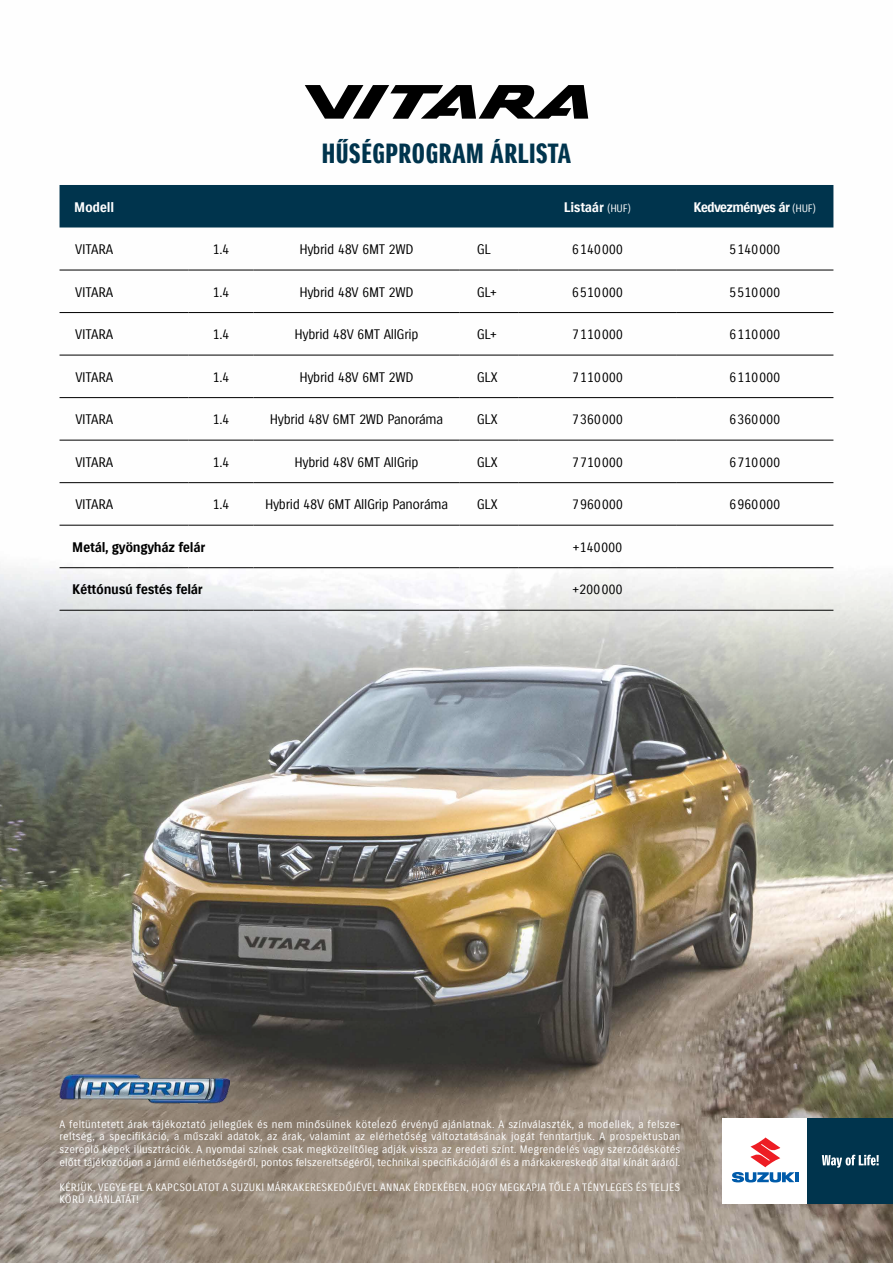
<style>
.page{position:relative;width:893px;height:1263px;background:#fff}
.page>*{position:absolute;margin:0;border:0;box-sizing:border-box;transform-origin:0 0}
.t1{font:27px "Suzuki PRO Headline";letter-spacing:.02em;color:#00344d}
.t2{font:13.5px "Suzuki PRO Regular";letter-spacing:-.025em;color:#000}
.t3{font:13.5px "Suzuki PRO Bold";letter-spacing:-.025em;color:#000}
.t4{font:13.5px "Suzuki PRO Bold";letter-spacing:-.06em;color:#fff}
.t5{font:13.5px "Suzuki PRO Bold";letter-spacing:-.025em;color:#fff}
.t6{font:10.5px/12.6px "Suzuki PRO Regular";letter-spacing:.02em;color:#fff;text-align:justify}
.s1{font-family:"Suzuki PRO Regular";font-size:10.5px}
</style>
<div class="page">
<img style="left:0;top:85px;width:893px;height:1178px">
<svg style="left:305px;top:85px;width:283px;height:34px"></svg>
<div style="left:723px;top:1118px;width:85px;height:85px;background:#fff"></div>
<hr style="left:795px;top:1172px;width:4px;height:10px;background:#005baa">
<svg style="left:732px;top:1137px;width:63px;height:45px"></svg>
<div style="left:808px;top:1118px;width:85px;height:85px;background:#00344d"></div>
<svg style="left:822px;top:1155px;width:57px;height:13px"></svg>
<img style="left:60px;top:1072px;width:170px;height:33px">
<div style="left:60px;top:185px;width:773px;height:42px;background:#00344d"></div>
<hr style="left:60px;top:270px;width:128px;height:1px;background:#000">
<hr style="left:188px;top:270px;width:65px;height:1px;background:#000">
<hr style="left:253px;top:270px;width:207px;height:1px;background:#000">
<hr style="left:460px;top:270px;width:59px;height:1px;background:#000">
<hr style="left:60px;top:312px;width:128px;height:1px;background:#000">
<hr style="left:188px;top:312px;width:65px;height:1px;background:#000">
<hr style="left:253px;top:312px;width:207px;height:1px;background:#000">
<hr style="left:460px;top:312px;width:59px;height:1px;background:#000">
<hr style="left:60px;top:355px;width:128px;height:1px;background:#000">
<hr style="left:188px;top:355px;width:65px;height:1px;background:#000">
<hr style="left:253px;top:355px;width:207px;height:1px;background:#000">
<hr style="left:460px;top:355px;width:59px;height:1px;background:#000">
<hr style="left:60px;top:397px;width:128px;height:1px;background:#000">
<hr style="left:188px;top:397px;width:65px;height:1px;background:#000">
<hr style="left:253px;top:397px;width:207px;height:1px;background:#000">
<hr style="left:460px;top:397px;width:59px;height:1px;background:#000">
<hr style="left:60px;top:440px;width:128px;height:1px;background:#000">
<hr style="left:188px;top:440px;width:65px;height:1px;background:#000">
<hr style="left:253px;top:440px;width:207px;height:1px;background:#000">
<hr style="left:460px;top:440px;width:59px;height:1px;background:#000">
<hr style="left:60px;top:482px;width:128px;height:1px;background:#000">
<hr style="left:188px;top:482px;width:65px;height:1px;background:#000">
<hr style="left:253px;top:482px;width:207px;height:1px;background:#000">
<hr style="left:460px;top:482px;width:59px;height:1px;background:#000">
<hr style="left:60px;top:525px;width:128px;height:1px;background:#000">
<hr style="left:188px;top:525px;width:65px;height:1px;background:#000">
<hr style="left:460px;top:525px;width:59px;height:1px;background:#000">
<hr style="left:519px;top:525px;width:157px;height:1px;background:#000">
<hr style="left:676px;top:525px;width:157px;height:1px;background:#000">
<hr style="left:519px;top:270px;width:157px;height:1px;background:#000">
<hr style="left:676px;top:270px;width:157px;height:1px;background:#000">
<hr style="left:519px;top:312px;width:157px;height:1px;background:#000">
<hr style="left:676px;top:312px;width:157px;height:1px;background:#000">
<hr style="left:519px;top:355px;width:157px;height:1px;background:#000">
<hr style="left:676px;top:355px;width:157px;height:1px;background:#000">
<hr style="left:519px;top:397px;width:157px;height:1px;background:#000">
<hr style="left:676px;top:397px;width:157px;height:1px;background:#000">
<hr style="left:519px;top:440px;width:157px;height:1px;background:#000">
<hr style="left:676px;top:440px;width:157px;height:1px;background:#000">
<hr style="left:519px;top:482px;width:157px;height:1px;background:#000">
<hr style="left:676px;top:482px;width:157px;height:1px;background:#000">
<hr style="left:253px;top:525px;width:207px;height:1px;background:#000">
<hr style="left:60px;top:567px;width:128px;height:1px;background:#000">
<hr style="left:188px;top:567px;width:65px;height:1px;background:#000">
<hr style="left:253px;top:567px;width:207px;height:1px;background:#000">
<hr style="left:460px;top:567px;width:59px;height:1px;background:#000">
<hr style="left:519px;top:567px;width:157px;height:1px;background:#000">
<hr style="left:676px;top:567px;width:157px;height:1px;background:#000">
<hr style="left:60px;top:610px;width:128px;height:1px;background:#000">
<hr style="left:188px;top:610px;width:65px;height:1px;background:#000">
<hr style="left:253px;top:610px;width:207px;height:1px;background:#000">
<hr style="left:460px;top:610px;width:59px;height:1px;background:#000">
<hr style="left:519px;top:610px;width:157px;height:1px;background:#000">
<hr style="left:676px;top:610px;width:157px;height:1px;background:#000">
<h1 class="t1" style="left:322px;top:137px;width:251px">HŰSÉGPROGRAM ÁRLISTA</h1>
<p class="t4" style="left:74px;top:199px;width:41px">Modell</p>
<p class="t5" style="left:564px;top:199px;width:69px">Listaár <span class="s1">(HUF)</span></p>
<p class="t4" style="left:693px;top:199px;width:124px">Kedvezményes ár <span class="s1">(HUF)</span></p>
<p class="t2" style="left:75px;top:241px;width:39px">VITARA</p>
<p class="t2" style="left:212px;top:241px;width:19px">1.4</p>
<p class="t2" style="left:299px;top:241px;width:116px">Hybrid 48V 6MT 2WD</p>
<p class="t2" style="left:477px;top:241px;width:16px">GL</p>
<p class="t2" style="left:572px;top:241px;width:53px">6 140 000</p>
<p class="t2" style="left:729px;top:241px;width:53px">5 140 000</p>
<p class="t2" style="left:75px;top:284px;width:39px">VITARA</p>
<p class="t2" style="left:212px;top:284px;width:19px">1.4</p>
<p class="t2" style="left:299px;top:284px;width:116px">Hybrid 48V 6MT 2WD</p>
<p class="t2" style="left:477px;top:284px;width:22px">GL+</p>
<p class="t2" style="left:572px;top:284px;width:53px">6 510 000</p>
<p class="t2" style="left:729px;top:284px;width:53px">5 510 000</p>
<p class="t2" style="left:75px;top:326px;width:39px">VITARA</p>
<p class="t2" style="left:212px;top:326px;width:19px">1.4</p>
<p class="t2" style="left:295px;top:326px;width:125px">Hybrid 48V 6MT AllGrip</p>
<p class="t2" style="left:477px;top:326px;width:22px">GL+</p>
<p class="t2" style="left:572px;top:326px;width:53px">7 110 000</p>
<p class="t2" style="left:729px;top:326px;width:53px">6 110 000</p>
<p class="t2" style="left:75px;top:369px;width:39px">VITARA</p>
<p class="t2" style="left:212px;top:369px;width:19px">1.4</p>
<p class="t2" style="left:299px;top:369px;width:116px">Hybrid 48V 6MT 2WD</p>
<p class="t2" style="left:477px;top:369px;width:23px">GLX</p>
<p class="t2" style="left:572px;top:369px;width:53px">7 110 000</p>
<p class="t2" style="left:729px;top:369px;width:53px">6 110 000</p>
<p class="t2" style="left:75px;top:411px;width:39px">VITARA</p>
<p class="t2" style="left:212px;top:411px;width:19px">1.4</p>
<p class="t2" style="left:270px;top:411px;width:175px">Hybrid 48V 6MT 2WD Panoráma</p>
<p class="t2" style="left:477px;top:411px;width:23px">GLX</p>
<p class="t2" style="left:572px;top:411px;width:53px">7 360 000</p>
<p class="t2" style="left:729px;top:411px;width:53px">6 360 000</p>
<p class="t2" style="left:75px;top:454px;width:39px">VITARA</p>
<p class="t2" style="left:212px;top:454px;width:19px">1.4</p>
<p class="t2" style="left:295px;top:454px;width:125px">Hybrid 48V 6MT AllGrip</p>
<p class="t2" style="left:477px;top:454px;width:23px">GLX</p>
<p class="t2" style="left:572px;top:454px;width:53px">7 710 000</p>
<p class="t2" style="left:729px;top:454px;width:53px">6 710 000</p>
<p class="t2" style="left:75px;top:496px;width:39px">VITARA</p>
<p class="t2" style="left:212px;top:496px;width:19px">1.4</p>
<p class="t2" style="left:265px;top:496px;width:185px">Hybrid 48V 6MT AllGrip Panoráma</p>
<p class="t2" style="left:477px;top:496px;width:23px">GLX</p>
<p class="t2" style="left:572px;top:496px;width:53px">7 960 000</p>
<p class="t2" style="left:729px;top:496px;width:53px">6 960 000</p>
<p class="t3" style="left:72px;top:539px;width:134px">Metál, gyöngyház felár</p>
<p class="t2" style="left:572px;top:539px;width:52px">+140 000</p>
<p class="t3" style="left:72px;top:581px;width:132px">Kéttónusú festés felár</p>
<p class="t2" style="left:572px;top:581px;width:52px">+200000</p>
<p class="t6" style="left:60px;top:1118px;width:622px">A feltüntetett árak tájékoztató jellegűek és nem minősülnek kötelező érvényű ajánlatnak. A színválaszték, a modellek, a felsze&shy;reltség, a specifikáció, a műszaki adatok, az árak, valamint az elérhetőség változtatásának jogát fenntartjuk. A prospektusban szereplő képek illusztrációk. A nyomdai színek csak megközelítőleg adják vissza az eredeti színt. Megrendelés vagy szerződéskötés előtt tájékozódjon a jármű elérhetőségéről, pontos felszereltségéről, technikai specifikációjáról és a márkakereskedő által kínált áráról.</p>
<p class="t6" style="left:60px;top:1181px;width:622px">KÉRJÜK, VEGYE FEL A KAPCSOLATOT A SUZUKI MÁRKAKERESKEDŐJÉVEL ANNAK ÉRDEKÉBEN, HOGY MEGKAPJA TŐLE A TÉNYLEGES ÉS TELJES<br>KÖRŰ AJÁNLATÁT!</p>
</div>
